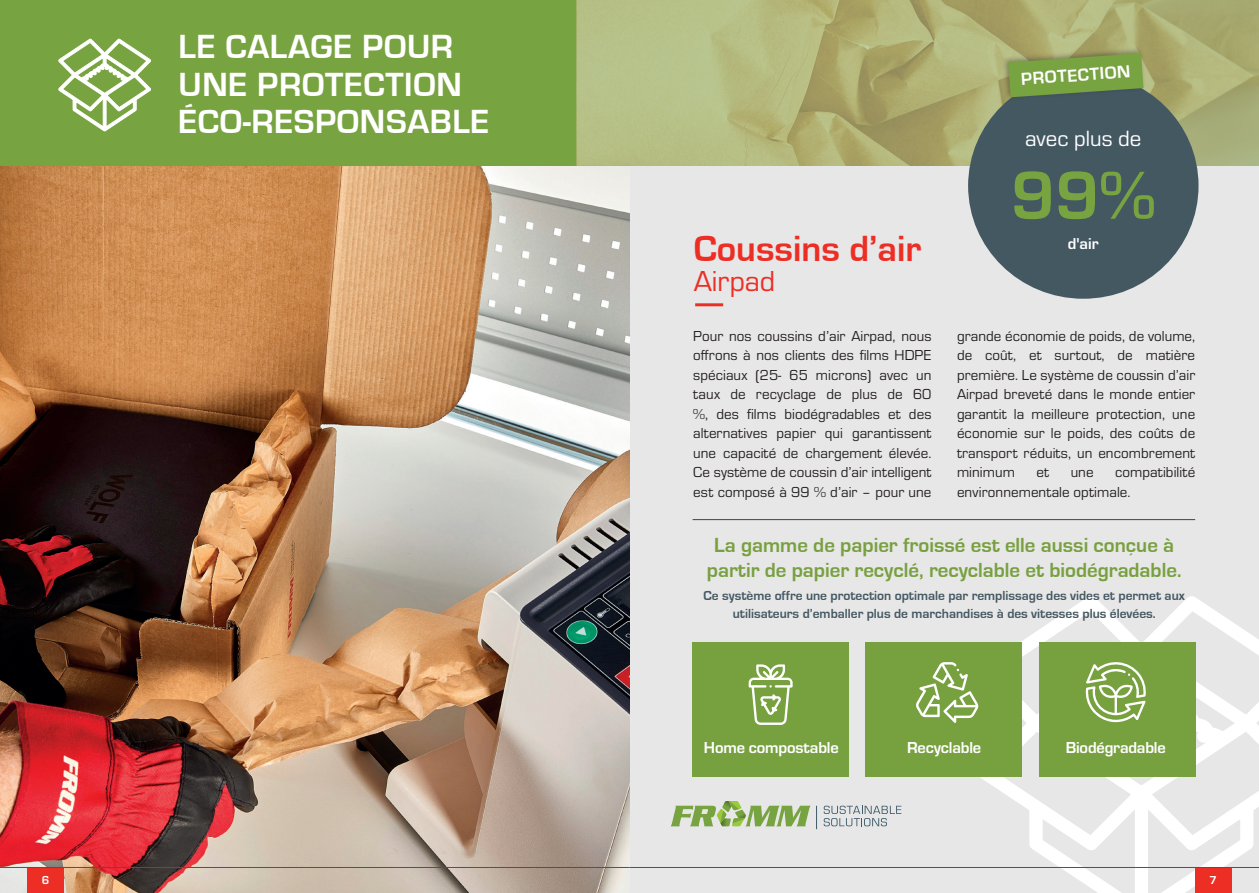
<style>
.page{position:relative;width:1259px;height:893px;background:#fff}
.page>*{position:absolute;margin:0;border:0;box-sizing:border-box;transform-origin:0 0}
.t1{font:700 70.35px "Eurostile";color:#78a341}
.t2{font:700 37.5px "Eurostile";color:#ec2e25}
.t3{font:700 34.5px/37.5px "Eurostile";letter-spacing:.02em;color:#fff}
.t4{font:30px "Eurostile";color:#ec2e25}
.t5{font:22.95px "Eurostile";color:#fff}
.t6{font:700 21px/25.2px "Eurostile";color:#77a03f;text-align:center}
.t7{font:700 18px "Eurostile";color:#fff}
.t8{font:700 16.5px "Eurostile";letter-spacing:-.01em;color:#fff}
.t9{font:700 16.35px "Eurostile";color:#fff}
.t10{font:15px/19.5px "Eurostile";letter-spacing:.005em;color:#231f20;text-align:justify}
.t11{font:700 13.5px/18px "Eurostile";color:#445862;text-align:center}
.t12{font:700 12px "Eurostile";color:#fff}
</style>
<div class="page">
<div style="left:628px;top:166px;width:631px;height:727px;background:#e8e7e7"></div>
<svg style="left:977px;top:596px;width:282px;height:297px"></svg>
<img style="left:0;top:166px;width:629px;height:727px">
<div style="left:1195px;top:867px;width:36px;height:26px;background:#ec2e25"></div>
<hr style="left:629px;top:867px;width:630px;height:1px;background:#445862">
<div style="left:28px;top:867px;width:36px;height:26px;background:#ec2e25"></div>
<hr style="left:0;top:867px;width:629px;height:1px;background:#445862">
<div style="left:0;top:0;width:576px;height:166px;background:#78a341"></div>
<svg style="left:576px;top:0;width:683px;height:166px;background:#b0b379"></svg>
<hr style="left:695px;top:303px;width:28px;height:3px;background:#ec2e25">
<div style="left:968px;top:73px;width:230px;height:226px;background:#445862;border-radius:50%"></div>
<div style="left:1001px;top:47px;width:145px;height:54px;background:#231f20;opacity:.37"></div>
<svg style="left:1008px;top:53px;width:135px;height:44px;background:#769a48"></svg>
<svg style="left:816px;top:806px;width:1px;height:23px"></svg>
<svg style="left:823px;top:806px;width:78px;height:20px"></svg>
<svg style="left:671px;top:801px;width:139px;height:25px"></svg>
<svg style="left:58px;top:38px;width:93px;height:94px"></svg>
<div style="left:692px;top:642px;width:156px;height:134px;background:#77a03f"></div>
<div style="left:1039px;top:642px;width:156px;height:134px;background:#77a03f"></div>
<div style="left:865px;top:642px;width:156px;height:134px;background:#77a03f"></div>
<svg style="left:916px;top:662px;width:62px;height:61px"></svg>
<hr style="left:692px;top:519px;width:503px;height:1px;background:#445862">
<svg style="left:748px;top:664px;width:44px;height:61px"></svg>
<svg style="left:1085px;top:662px;width:61px;height:60px"></svg>
<h3 class="t3" style="left:179px;top:29px;width:312px">LE CALAGE POUR<br>UNE PROTECTION<br>ÉCO-RESPONSABLE</h3>
<p class="t7" style="left:1020px;top:66px;width:111px;rotate:-4deg">PROTECTION</p>
<h3 class="t5" style="left:1025px;top:123px;width:118px">avec plus de</h3>
<h2 class="t2" style="left:693px;top:228px;width:229px">Coussins d’air</h2>
<h3 class="t4" style="left:693px;top:261px;width:83px">Airpad</h3>
<h1 class="t1" style="left:1011px;top:145px;width:146px">99%</h1>
<p class="t9" style="left:1067px;top:231px;width:32px">d'air</p>
<p class="t10" style="left:693px;top:325px;width:240px">Pour nos coussins d’air Airpad, nous offrons à nos clients des films HDPE spéciaux (25- 65 microns) avec un taux de recyclage de plus de 60 %, des films biodégradables et des alternatives papier qui garantissent une capacité de chargement élevée.<br>Ce système de coussin d’air intelligent est composé à 99 % d’air – pour une</p>
<p class="t10" style="left:957px;top:325px;width:240px">grande économie de poids, de volume, de coût, et surtout, de matière première. Le système de coussin d’air Airpad breveté dans le monde entier garantit la meilleure protection, une économie sur le poids, des coûts de transport réduits, un encombrement minimum</p>
<p class="t10" style="left:957px;top:462px;width:240px;text-indent:158px">compatibilité environnementale optimale.</p>
<p class="t10" style="left:1036px;top:462px;width:14px">et</p>
<p class="t10" style="left:1070px;top:462px;width:24px">une</p>
<h3 class="t6" style="left:707px;top:533px;width:476px">La gamme de papier froissé est elle aussi conçue à partir de papier recyclé, recyclable et biodégradable.</h3>
<p class="t11" style="left:703px;top:587px;width:483px">Ce système offre une protection optimale par remplissage des vides et permet aux utilisateurs d’emballer plus de marchandises à des vitesses plus élevées.</p>
<p class="t8" style="left:704px;top:736px;width:136px">Home compostable</p>
<p class="t8" style="left:907px;top:736px;width:75px">Recyclable</p>
<p class="t8" style="left:1065px;top:736px;width:102px">Biodégradable</p>
<p class="t12" style="left:42px;top:872px;width:9px">6</p>
<p class="t12" style="left:1209px;top:872px;width:9px">7</p>
</div>
